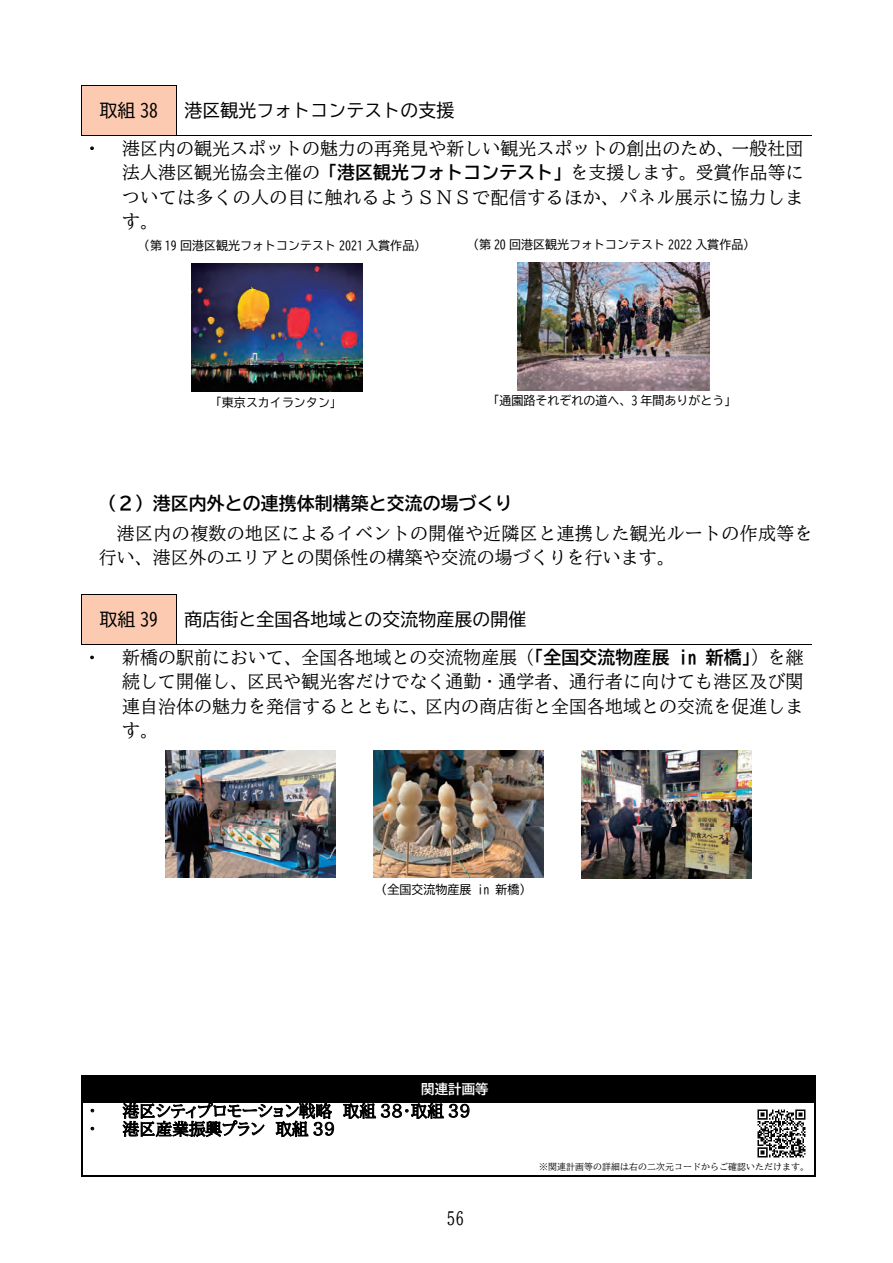
<style>
.page{position:relative;width:893px;height:1263px;background:#fff}
.page>*{position:absolute;margin:0;border:0;box-sizing:border-box;transform-origin:0 0}
.t1{font:17.85px/24.5px "BIZ UD Mincho Medium";letter-spacing:.01em;color:#000;text-align:justify}
.t2{font:17.85px "BIZ UD Gothic";letter-spacing:.01em;color:#000}
.t3{font:17.85px "BIZ UD Gothic Bold";letter-spacing:.01em;color:#000}
.t4{font:16.5px/18px "BIZ UDP Mincho Medium";letter-spacing:.005em;color:#000}
.t5{font:13.35px "BIZ UD Gothic Bold";letter-spacing:.01em;color:#fff}
.t6{font:12px "BIZ UD Gothic";letter-spacing:.005em;color:#000}
.t7{font:8.85px "BIZ UD Mincho Medium";letter-spacing:.015em;color:#000}
.s1{font-family:"BIZ UD Gothic Bold"}
</style>
<div class="page">
<div style="left:82px;top:86px;width:94px;height:49px;background:#fccab0"></div>
<hr style="left:82px;top:85px;width:94px;height:1px;background:#000">
<hr style="left:81px;top:86px;width:1px;height:49px;background:#000">
<hr style="left:176px;top:86px;width:1px;height:49px;background:#000">
<hr style="left:82px;top:135px;width:94px;height:1px;background:#000">
<hr style="left:177px;top:135px;width:553px;height:1px;background:#000">
<hr style="left:730px;top:135px;width:82px;height:1px;background:#000">
<div style="left:82px;top:595px;width:94px;height:49px;background:#fccab0"></div>
<hr style="left:82px;top:594px;width:94px;height:1px;background:#000">
<hr style="left:81px;top:595px;width:1px;height:49px;background:#000">
<hr style="left:176px;top:595px;width:1px;height:49px;background:#000">
<hr style="left:82px;top:644px;width:94px;height:1px;background:#000">
<hr style="left:177px;top:644px;width:553px;height:1px;background:#000">
<hr style="left:730px;top:644px;width:82px;height:1px;background:#000">
<div style="left:82px;top:1077px;width:732px;height:24px;background:#000"></div>
<hr style="left:82px;top:1075px;width:733px;height:2px;background:#000">
<svg style="left:81px;top:1075px;width:1px;height:28px"></svg>
<hr style="left:82px;top:1101px;width:733px;height:2px;background:#000">
<svg style="left:815px;top:1075px;width:1px;height:28px"></svg>
<hr style="left:81px;top:1103px;width:1px;height:72px;background:#000">
<hr style="left:82px;top:1175px;width:733px;height:1px;background:#000">
<hr style="left:815px;top:1103px;width:1px;height:72px;background:#000">
<img style="left:518px;top:263px;width:191px;height:127px">
<img style="left:192px;top:263px;width:170px;height:128px">
<img style="left:165px;top:750px;width:170px;height:128px">
<img style="left:373px;top:750px;width:170px;height:128px">
<img style="left:581px;top:751px;width:170px;height:127px">
<img style="left:757px;top:1109px;width:49px;height:49px">
<p class="t2" style="left:100px;top:102px;width:60px">取組 38</p>
<p class="t2" style="left:185px;top:102px;width:271px">港区観光フォトコンテストの支援</p>
<p class="t1" style="left:122px;top:136px;width:683px">港区内の観光スポットの魅力の再発見や新しい観光スポットの創出のため、一般社団法人港区観光協会主催の<span class="s1">「港区観光フォトコンテスト」</span>を支援します。受賞作品等については多くの人の目に触れるようＳＮＳで配信するほか、パネル展示に協力します。</p>
<p class="t6" style="left:138px;top:240px;width:290px">（第 19 回港区観光フォトコンテスト 2021 入賞作品）</p>
<p class="t6" style="left:467px;top:239px;width:290px">（第 20 回港区観光フォトコンテスト 2022 入賞作品）</p>
<p class="t6" style="left:210px;top:396px;width:134px">「東京スカイランタン」</p>
<p class="t6" style="left:487px;top:395px;width:251px">「通園路それぞれの道へ、3 年間ありがとう」</p>
<p class="t3" style="left:99px;top:494px;width:415px">（２）港区内外との連携体制構築と交流の場づくり</p>
<p class="t1" style="left:99px;top:521px;width:715px;text-indent:18px">港区内の複数の地区によるイベントの開催や近隣区と連携した観光ルートの作成等を行い、港区外のエリアとの関係性の構築や交流の場づくりを行います。</p>
<p class="t2" style="left:100px;top:611px;width:60px">取組 39</p>
<p class="t2" style="left:185px;top:611px;width:343px">商店街と全国各地域との交流物産展の開催</p>
<p class="t1" style="left:122px;top:645px;width:683px">新橋の駅前において、全国各地域との交流物産展（<span class="s1">「全国交流物産展 in 新橋」</span>）を継続して開催し、区民や観光客だけでなく通勤・通学者、通行者に向けても港区及び関連自治体の魅力を発信するとともに、区内の商店街と全国各地域との交流を促進します。</p>
<p class="t6" style="left:375px;top:883px;width:158px">（全国交流物産展 in 新橋）</p>
<p class="t5" style="left:421px;top:1082px;width:69px">関連計画等</p>
<p class="t4" style="left:123px;top:1102px;width:349px">港区シティプロモーション戦略 取組 38・取組 39港区産業振興プラン 取組 39</p>
<p class="t1" style="left:447px;top:1206px;width:19px">56</p>
<p class="t7" style="left:539px;top:1162px;width:272px">※関連計画等の詳細は右の二次元コードからご確認いただけます。</p>
</div>
